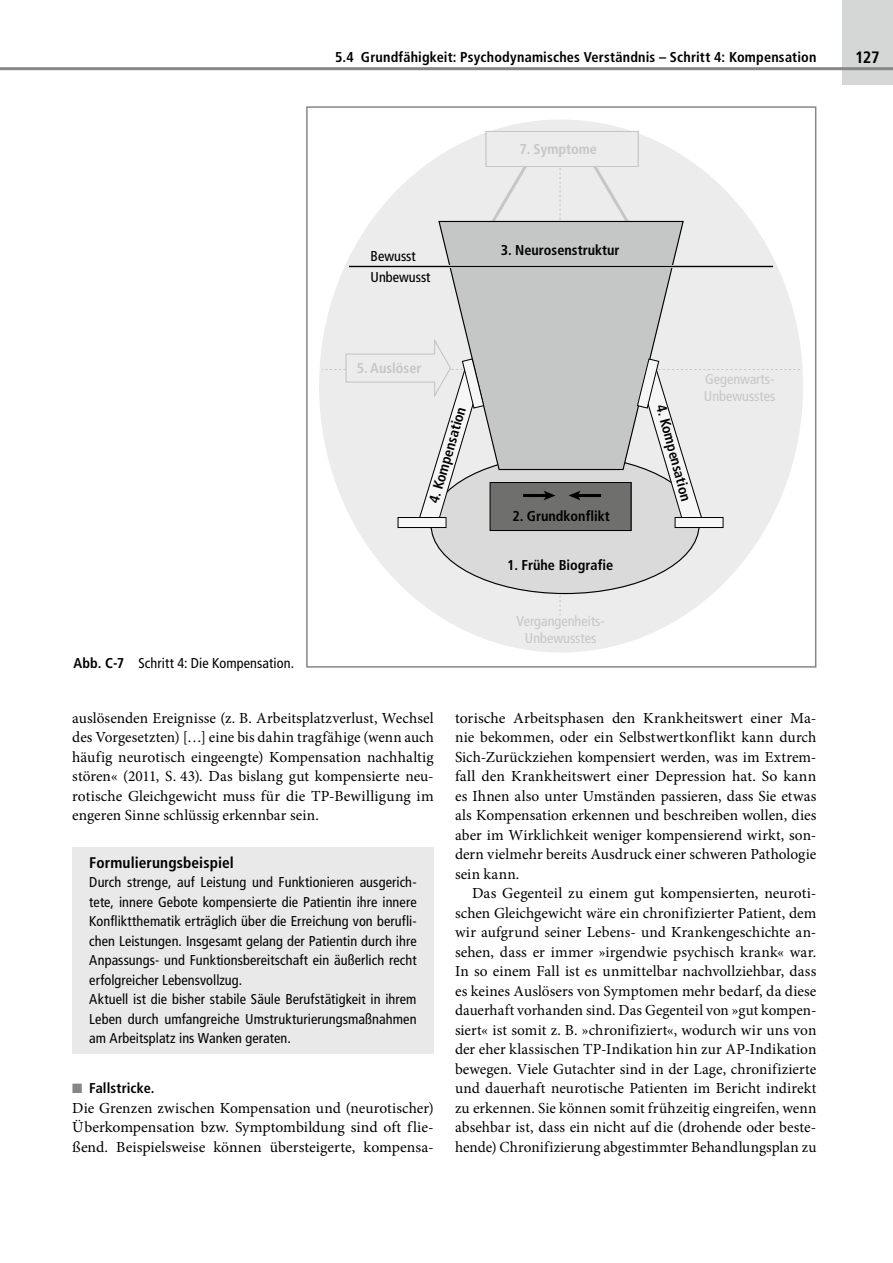
<style>
.page{position:relative;width:893px;height:1263px;background:#fff}
.page>*{position:absolute;margin:0;border:0;box-sizing:border-box;transform-origin:0 0}
.t1{font:700 condensed 16.5px "Frutiger LT Std";color:#000}
.t2{font:15.3px/19.5px "Minion Pro";color:#000;text-align:justify}
.t3{font:700 condensed 15.3px "Frutiger LT Std";letter-spacing:.005em;color:#000}
.t4{font:condensed 14.25px/19.5px "Frutiger LT Std";letter-spacing:.005em;color:#000}
.t5{font:700 condensed 14.25px "Frutiger LT Std";letter-spacing:.01em;color:#000}
.t6{font:700 condensed 14.25px "Frutiger";color:#000}
.t7{font:condensed 14.25px/17.1px "Frutiger";color:#c5c6c6}
.t8{font:700 condensed 14.25px "Frutiger";color:#c5c6c6}
.t9{font:condensed 14.25px/21px "Frutiger";color:#000}
.s1{font-weight:700}
.s2{color:#878786}
</style>
<div class="page">
<div style="left:842px;top:0;width:51px;height:85px;background:#d5d6d6"></div>
<hr style="left:0;top:67px;width:893px;height:3px;background:#878786">
<div style="left:72px;top:848px;width:362px;height:206px;background:#e9e9e9"></div>
<div style="left:319px;top:119px;width:484px;height:533px;background:#ececed;border-radius:50%"></div>
<div style="left:486px;top:131px;width:152px;height:36px;background:#ececed;border:1px solid #c5c6c6"></div>
<svg style="left:322px;top:136px;width:478px;height:479px"></svg>
<hr style="left:349px;top:265px;width:424px;height:3px;background:#fff">
<hr style="left:349px;top:266px;width:424px;height:1px;background:#000">
<div style="left:306px;top:106px;width:510px;height:562px;border:2px solid #878786"></div>
<p class="t5" style="left:335px;top:49px;width:483px">5.4 Grundfähigkeit: Psychodynamisches Verständnis – Schritt 4: Kompensation</p>
<p class="t1" style="left:855px;top:47px;width:26px">127</p>
<p class="t4" style="left:73px;top:653px;width:220px"><span class="s1">Abb. C-7</span> Schritt 4: Die Kompensation.</p>
<p class="t8" style="left:519px;top:141px;width:79px">7. Symptome</p>
<p class="t9" style="left:371px;top:246px;width:61px">Bewusst<br>Unbewusst</p>
<p class="t6" style="left:501px;top:242px;width:120px">3. Neurosenstruktur</p>
<p class="t8" style="left:357px;top:360px;width:66px">5. Auslöser</p>
<p class="t6" style="left:426px;top:500px;width:101px;rotate:-74deg">4. Kompensation</p>
<p class="t6" style="left:669px;top:402px;width:101px;rotate:75deg">4. Kompensation</p>
<p class="t6" style="left:512px;top:508px;width:99px">2. Grundkonflikt</p>
<p class="t6" style="left:507px;top:557px;width:108px">1. Frühe Biografie</p>
<p class="t7" style="left:704px;top:371px;width:73px">Gegenwarts-<br>Unbewusstes</p>
<p class="t7" style="left:517px;top:613px;width:90px;text-align:center">Vergangenheits-<br>Unbewusstes</p>
<p class="t2" style="left:72px;top:708px;width:363px">auslösenden Ereignisse (z. B. Arbeitsplatzverlust, Wechsel des Vorgesetzten) […] eine bis dahin tragfähige (wenn auch häufig neurotisch eingeengte) Kompensation nachhaltig stören« (2011, S. 43). Das bislang gut kompensierte neu&shy;rotische Gleichgewicht muss für die TP-Bewilligung im engeren Sinne schlüssig erkennbar sein.</p>
<p class="t3" style="left:89px;top:853px;width:146px">Formulierungsbeispiel</p>
<p class="t4" style="left:89px;top:873px;width:329px">Durch strenge, auf Leistung und Funktionieren ausgerich&shy;tete, innere Gebote kompensierte die Patientin ihre innere Konfliktthematik erträglich über die Erreichung von berufli&shy;chen Leistungen. Insgesamt gelang der Patientin durch ihre Anpassungs- und Funktionsbereitschaft ein äußerlich recht erfolgreicher Lebensvollzug.<br>Aktuell ist die bisher stabile Säule Berufstätigkeit in ihrem Leben durch umfangreiche Umstrukturierungsmaßnahmen am Arbeitsplatz ins Wanken geraten.</p>
<p class="t5" style="left:72px;top:1080px;width:84px"><span class="s2">■</span> Fallstricke.</p>
<p class="t2" style="left:72px;top:1098px;width:363px">Die Grenzen zwischen Kompensation und (neurotischer)<br>Überkompensation bzw. Symptombildung sind oft flie&shy;ßend. Beispielsweise können übersteigerte, kompensa-</p>
<p class="t2" style="left:455px;top:708px;width:363px">torische Arbeitsphasen den Krankheitswert einer Ma&shy;nie bekommen, oder ein Selbstwertkonflikt kann durch Sich-Zurückziehen kompensiert werden, was im Extrem&shy;fall den Krankheitswert einer Depression hat. So kann es Ihnen also unter Umständen passieren, dass Sie etwas als Kompensation erkennen und beschreiben wollen, dies aber im Wirklichkeit weniger kompensierend wirkt, son&shy;dern vielmehr bereits Ausdruck einer schweren Pathologie sein kann.</p>
<p class="t2" style="left:455px;top:883px;width:363px;text-indent:17px">Das Gegenteil zu einem gut kompensierten, neuroti&shy;schen Gleichgewicht wäre ein chronifizierter Patient, dem wir aufgrund seiner Lebens- und Krankengeschichte an&shy;sehen, dass er immer »irgendwie psychisch krank« war.<br>In so einem Fall ist es unmittelbar nachvollziehbar, dass es keines Auslösers von Symptomen mehr bedarf, da diese dauerhaft vorhanden sind. Das Gegenteil von »gut kompen&shy;siert« ist somit z. B. »chronifiziert«, wodurch wir uns von der eher klassischen TP-Indikation hin zur AP-Indikation bewegen. Viele Gutachter sind in der Lage, chronifizierte und dauerhaft neurotische Patienten im Bericht indirekt zu erkennen. Sie können somit frühzeitig eingreifen, wenn absehbar ist, dass ein nicht auf die (drohende oder beste&shy;hende) Chronifizierung abgestimmter Behandlungsplan zu</p>
</div>
